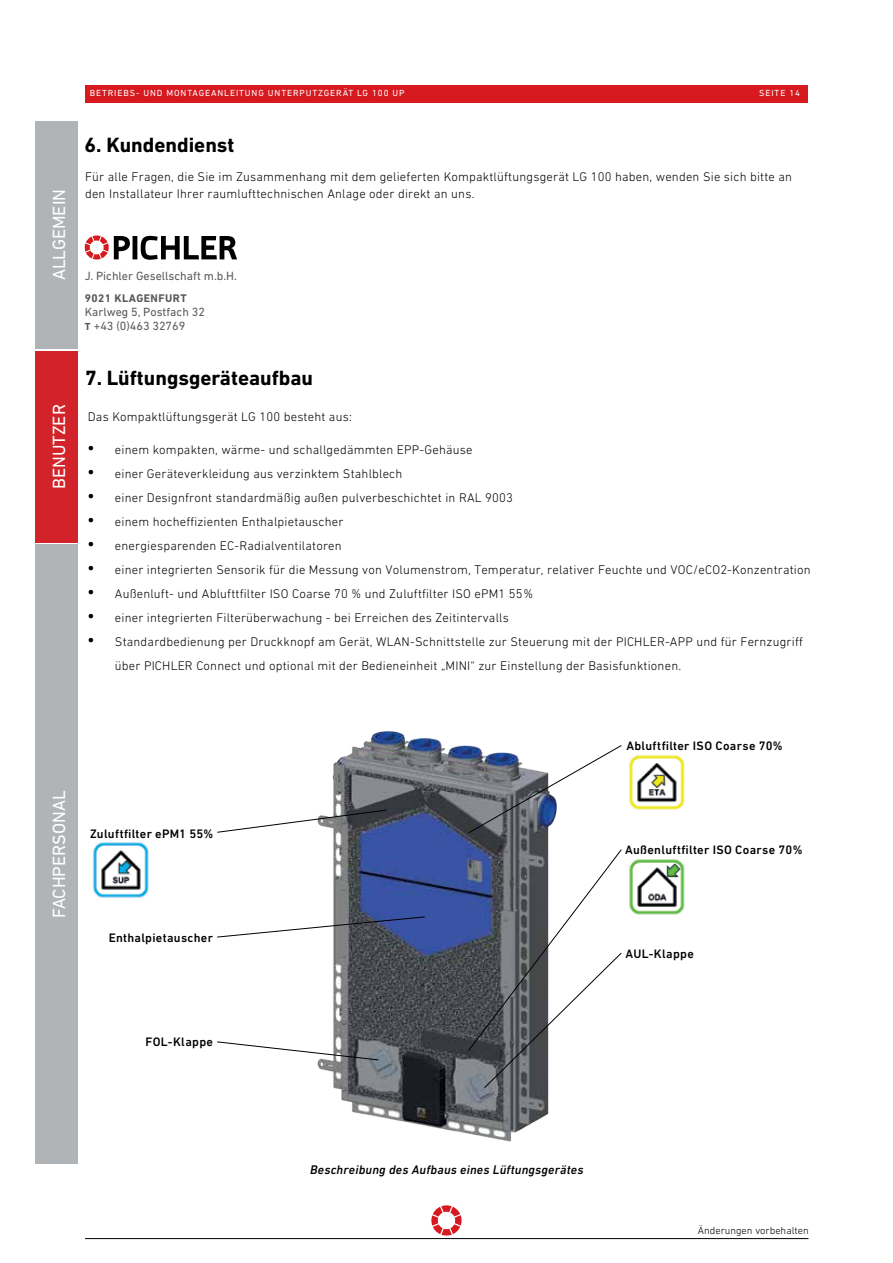
<style>
.page{position:relative;width:893px;height:1263px;background:#fff}
.page>*{position:absolute;margin:0;border:0;box-sizing:border-box;transform-origin:0 0}
.t1{font:700 21px "DIN Next LT Pro";color:#000}
.t2{font:18px "DIN Next LT Pro";color:#fff}
.t3{font:300 12.75px/24px "DIN Next LT Pro";letter-spacing:.015em;color:#000}
.t4{font:italic 500 12.75px "DIN Next LT Pro";letter-spacing:.015em;color:#000}
.t5{font:500 12.45px "DIN Next LT Pro";letter-spacing:.025em;color:#000}
.t6{font:12.15px/13.8px "DIN Next LT Pro";color:#58595b}
.t7{font:700 11.25px "DIN Next LT Pro";letter-spacing:.04em;color:#58595b}
.t8{font:300 10.5px "DIN Next LT Pro";color:#000}
.t9{font:9px "DIN Next LT Pro";letter-spacing:.1em;color:#fff}
.s1{font-weight:700;font-size:10.35px}
.s2{font-family:"Times New Roman";font-weight:400;font-size:18px}
</style>
<div class="page">
<svg style="left:431px;top:1205px;width:31px;height:30px"></svg>
<div style="left:85px;top:85px;width:723px;height:17px;background:#d71920"></div>
<hr style="left:85px;top:1238px;width:723px;height:1px;background:#000">
<img style="left:317px;top:731px;width:232px;height:411px">
<img style="left:629px;top:859px;width:56px;height:56px">
<img style="left:628px;top:755px;width:57px;height:55px">
<img style="left:93px;top:842px;width:56px;height:56px">
<svg style="left:217px;top:809px;width:171px;height:24px"></svg>
<svg style="left:217px;top:916px;width:209px;height:22px"></svg>
<svg style="left:217px;top:1041px;width:162px;height:20px"></svg>
<svg style="left:467px;top:744px;width:155px;height:90px"></svg>
<svg style="left:467px;top:848px;width:155px;height:241px"></svg>
<svg style="left:85px;top:235px;width:152px;height:25px"></svg>
<div style="left:35px;top:351px;width:42px;height:191px;background:#d2232a"></div>
<div style="left:35px;top:121px;width:42px;height:227px;background:#b1b4b6"></div>
<div style="left:35px;top:544px;width:42px;height:620px;background:#b1b4b6"></div>
<h2 class="t2" style="left:49px;top:280px;width:93px;rotate:-90deg">ALLGEMEIN</h2>
<h2 class="t2" style="left:49px;top:489px;width:86px;rotate:-90deg">BENUTZER</h2>
<p class="t9" style="left:90px;top:88px;width:316px">BETRIEBS- UND MONTAGEANLEITUNG UNTERPUTZGERÄT LG 100 UP</p>
<p class="t9" style="left:759px;top:88px;width:42px">SEITE 14</p>
<h1 class="t1" style="left:85px;top:132px;width:151px">6. Kundendienst</h1>
<p class="t3" style="left:85px;top:168px;width:709px;line-height:16.5px">Für alle Fragen, die Sie im Zusammenhang mit dem gelieferten Kompaktlüftungsgerät LG 100 haben, wenden Sie sich bitte an den Installateur Ihrer raumlufttechnischen Anlage oder direkt an uns.</p>
<p class="t6" style="left:85px;top:269px;width:154px">J. Pichler Gesellschaft m.b.H.</p>
<p class="t7" style="left:85px;top:292px;width:103px">9021 KLAGENFURT</p>
<p class="t6" style="left:85px;top:305px;width:122px">Karlweg 5, Postfach 32<br><span class="s1">T</span> +43 (0)463 32769</p>
<h1 class="t1" style="left:85px;top:366px;width:229px">7. Lüftungsgeräteaufbau</h1>
<p class="t3" style="left:88px;top:404px;width:266px">Das Kompaktlüftungsgerät LG 100 besteht aus:</p>
<p class="t3" style="left:88px;top:437px;width:386px"><span class="s2">•</span> einem kompakten, wärme- und schallgedämmten EPP-Gehäuse</p>
<p class="t3" style="left:88px;top:461px;width:316px"><span class="s2">•</span> einer Geräteverkleidung aus verzinktem Stahlblech</p>
<p class="t3" style="left:88px;top:485px;width:426px"><span class="s2">•</span> einer Designfront standardmäßig außen pulverbeschichtet in RAL 9003</p>
<p class="t3" style="left:88px;top:509px;width:257px"><span class="s2">•</span> einem hocheffizienten Enthalpietauscher</p>
<p class="t3" style="left:88px;top:533px;width:255px"><span class="s2">•</span> energiesparenden EC-Radialventilatoren</p>
<p class="t3" style="left:88px;top:557px;width:724px"><span class="s2">•</span> einer integrierten Sensorik für die Messung von Volumenstrom, Temperatur, relativer Feuchte und VOC/eCO2-Konzentration</p>
<p class="t3" style="left:88px;top:581px;width:447px"><span class="s2">•</span> Außenluft- und Ablufttfilter ISO Coarse 70 % und Zuluftfilter ISO ePM1 55%</p>
<p class="t3" style="left:88px;top:605px;width:422px"><span class="s2">•</span> einer integrierten Filterüberwachung - bei Erreichen des Zeitintervalls</p>
<p class="t3" style="left:115px;top:629px;width:690px;text-indent:-27px"><span class="s2">•</span> Standardbedienung per Druckknopf am Gerät, WLAN-Schnittstelle zur Steuerung mit der PICHLER-APP und für Fernzugriff über PICHLER Connect und optional mit der Bedieneinheit „MINI“ zur Einstellung der Basisfunktionen.</p>
<h2 class="t2" style="left:49px;top:918px;width:129px;rotate:-90deg">FACHPERSONAL</h2>
<p class="t5" style="left:90px;top:826px;width:125px">Zuluftfilter ePM1 55%</p>
<p class="t5" style="left:109px;top:930px;width:106px">Enthalpietauscher</p>
<p class="t5" style="left:626px;top:739px;width:158px">Abluftfilter ISO Coarse 70%</p>
<p class="t5" style="left:625px;top:843px;width:179px">Außenluftfilter ISO Coarse 70%</p>
<p class="t5" style="left:625px;top:947px;width:70px">AUL-Klappe</p>
<p class="t5" style="left:145px;top:1034px;width:69px">FOL-Klappe</p>
<p class="t4" style="left:310px;top:1162px;width:275px">Beschreibung des Aufbaus eines Lüftungsgerätes</p>
<p class="t8" style="left:698px;top:1224px;width:112px">Änderungen vorbehalten</p>
</div>
